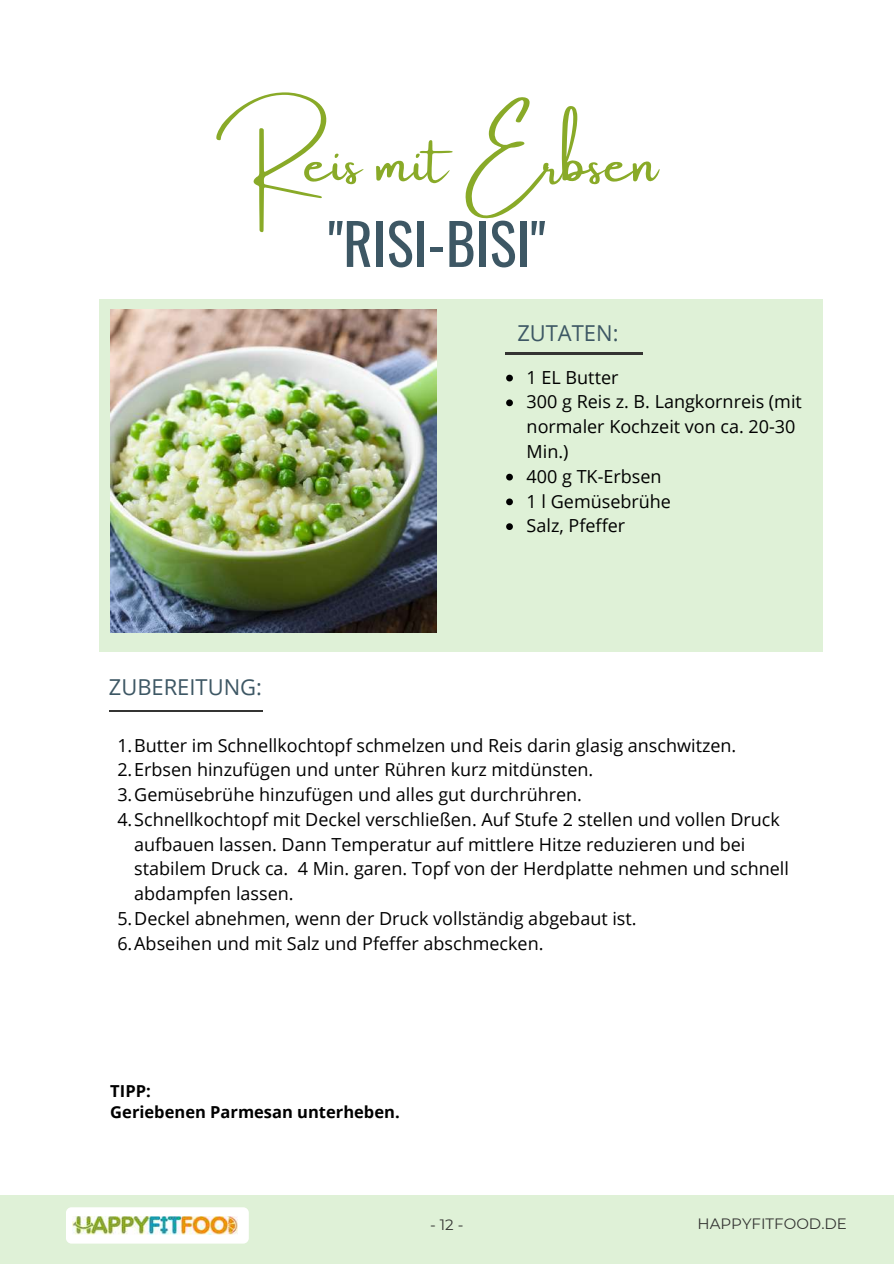
<style>
.page{position:relative;width:894px;height:1264px;background:#fff}
.page>*{position:absolute;margin:0;border:0;box-sizing:border-box;transform-origin:0 0}
.t1{font:58.35px "Amsterdam One";color:#89aa28}
.t2{font:56.7px "Oswald";color:#3d5764}
.t3{font:21.9px "Open Sans";color:#3d5764}
.t4{font:18px/24.8px "Open Sans";color:#000}
.t5{font:700 16.5px/20.2px "Open Sans";color:#000}
.t6{font:15px "Montserrat";color:#343432}
</style>
<div class="page">
<div style="left:99px;top:299px;width:723px;height:352px;background:#dff1d7"></div>
<img style="left:110px;top:309px;width:326px;height:323px">
<svg style="left:506px;top:375px;width:6px;height:6px"></svg>
<svg style="left:506px;top:399px;width:6px;height:7px"></svg>
<svg style="left:506px;top:474px;width:6px;height:6px"></svg>
<svg style="left:506px;top:498px;width:6px;height:7px"></svg>
<svg style="left:506px;top:523px;width:6px;height:7px"></svg>
<hr style="left:109px;top:710px;width:153px;height:2px;background:#343432">
<hr style="left:505px;top:353px;width:137px;height:1px;background:#343432">
<div style="left:0;top:1195px;width:893px;height:68px;background:#dff1d7"></div>
<div style="left:66px;top:1207px;width:183px;height:36px;background:#fff;border-radius:6px"></div>
<img style="left:72px;top:1216px;width:166px;height:18px">
<h1 class="t1" style="left:216px;top:130px;width:443px">Reis mit Erbsen</h1>
<h2 class="t2" style="left:328px;top:199px;width:219px">"RISI-BISI"</h2>
<p class="t3" style="left:517px;top:318px;width:103px">ZUTATEN:</p>
<p class="t3" style="left:109px;top:672px;width:154px">ZUBEREITUNG:</p>
<p class="t4" style="left:526px;top:364px;width:277px">1 EL Butter<br>300 g Reis z. B. Langkornreis (mit normaler Kochzeit von ca. 20-30<br>Min.)<br>400 g TK-Erbsen<br>1 l Gemüsebrühe<br>Salz, Pfeffer</p>
<p class="t4" style="left:117px;top:732px;width:620px">1.Butter im Schnellkochtopf schmelzen und Reis darin glasig anschwitzen.</p>
<p class="t4" style="left:117px;top:757px;width:477px">2.Erbsen hinzufügen und unter Rühren kurz mitdünsten.</p>
<p class="t4" style="left:117px;top:781px;width:466px">3.Gemüsebrühe hinzufügen und alles gut durchrühren.</p>
<p class="t4" style="left:117px;top:806px;width:663px">4.Schnellkochtopf mit Deckel verschließen. Auf Stufe 2 stellen und vollen Druck</p>
<p class="t4" style="left:134px;top:831px;width:612px">aufbauen lassen. Dann Temperatur auf mittlere Hitze reduzieren und bei</p>
<p class="t4" style="left:134px;top:856px;width:656px">stabilem Druck ca. 4 Min. garen. Topf von der Herdplatte nehmen und schnell</p>
<p class="t4" style="left:134px;top:880px;width:161px">abdampfen lassen.</p>
<p class="t4" style="left:117px;top:905px;width:520px">5.Deckel abnehmen, wenn der Druck vollständig abgebaut ist.</p>
<p class="t4" style="left:117px;top:930px;width:427px">6.Abseihen und mit Salz und Pfeffer abschmecken.</p>
<p class="t5" style="left:110px;top:1080px;width:291px">TIPP:<br>Geriebenen Parmesan unterheben.</p>
<p class="t6" style="left:430px;top:1215px;width:35px">-12-</p>
<p class="t6" style="left:697px;top:1214px;width:151px">HAPPYFITFOOD.DE</p>
</div>
